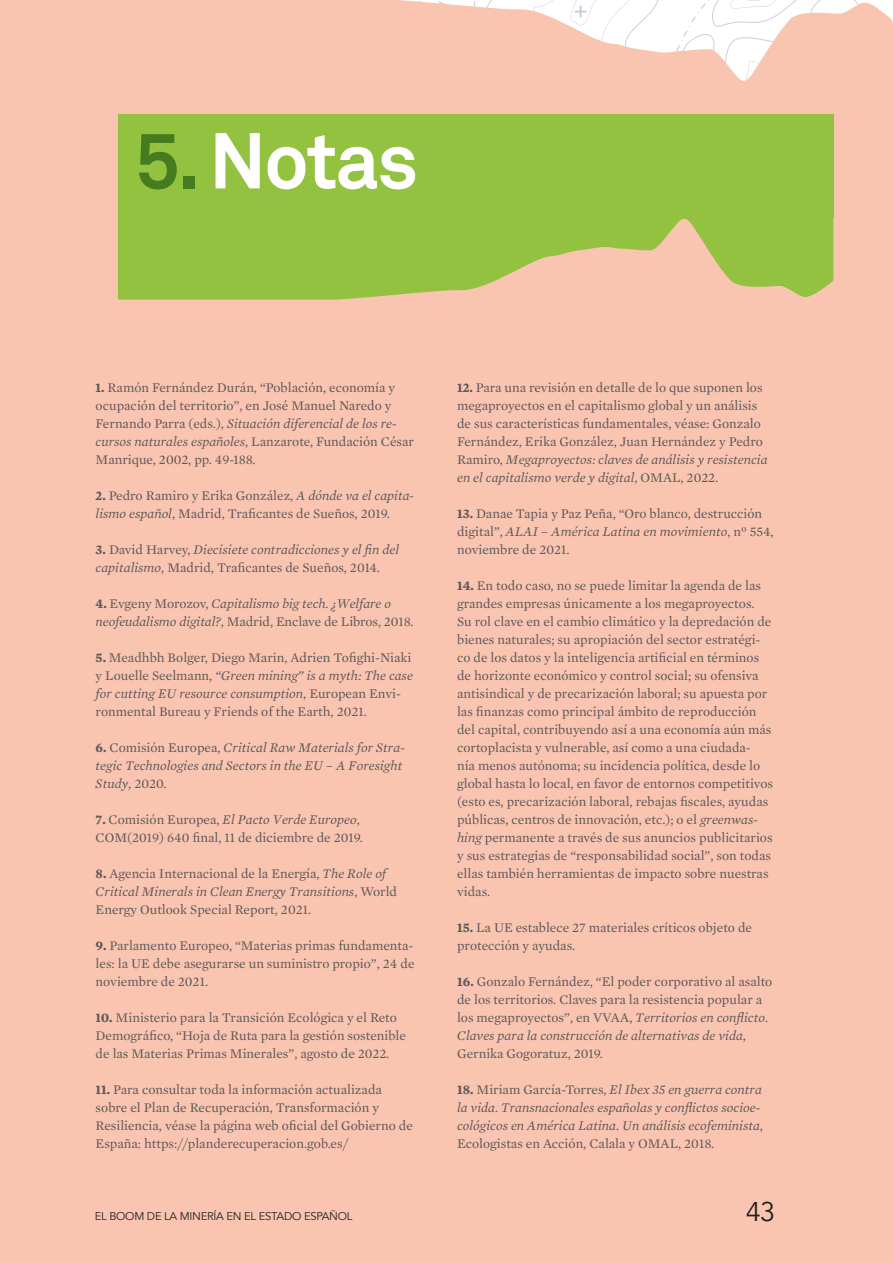
<style>
.page{position:relative;width:893px;height:1263px;background:#f9c5b1}
.page>*{position:absolute;margin:0;border:0;box-sizing:border-box;transform-origin:0 0}
.t1{font:700 78px "Akkurat";letter-spacing:-.025em;color:#fff}
.t2{font:27px "Avenir";color:#221f20}
.t3{font:13.5px/18px "Mercury Text G1";color:#5e585a}
.t4{font:italic 13.5px/18px "Mercury Text G1";color:#5e585a}
.t5{font:11.25px "Avenir";letter-spacing:-.025em;color:#221f20}
.s1{color:#457c1f}
.s2{font-weight:700}
.s3{font-style:italic}
.s4{font-weight:700;font-style:normal}
.s5{font-style:normal}
</style>
<div class="page">
<svg style="left:118px;top:218px;width:715px;height:82px;background:#aac25b"></svg>
<div style="left:118px;top:115px;width:715px;height:103px;background:#93c241"></div>
<h1 class="t1" style="left:135px;top:112px;width:284px"><span class="s1">5.</span> Notas</h1>
<p class="t3" style="left:96px;top:379px;width:320px"><span class="s2">1.</span> Ramón Fernández Durán, “Población, economía y ocupación del territorio”, en José Manuel Naredo y Fernando Parra (eds.), <span class="s3">Situación diferencial de los re&shy;cursos naturales españoles</span>, Lanzarote, Fundación César Manrique, 2002, pp. 49-188.</p>
<p class="t3" style="left:96px;top:487px;width:320px"><span class="s2">2.</span> Pedro Ramiro y Erika González, <span class="s3">A dónde va el capita&shy;lismo español</span>, Madrid, Traficantes de Sueños, 2019.</p>
<p class="t3" style="left:96px;top:541px;width:305px"><span class="s2">3.</span> David Harvey, <span class="s3">Diecisiete contradicciones y el fin del capitalismo</span>, Madrid, Traficantes de Sueños, 2014.</p>
<p class="t4" style="left:96px;top:595px;width:320px"><span class="s4">4.</span> <span class="s5">Evgeny Morozov,</span> Capitalismo big tech. ¿Welfare o neofeudalismo digital?<span class="s5">, Madrid, Enclave de Libros, 2018.</span></p>
<p class="t3" style="left:96px;top:649px;width:319px"><span class="s2">5.</span> Meadhbh Bolger, Diego Marin, Adrien Tofighi-Niaki y Louelle Seelmann, <span class="s3">“Green mining” is a myth: The case for cutting EU resource consumption</span>, European Envi&shy;ronmental Bureau y Friends of the Earth, 2021.</p>
<p class="t4" style="left:96px;top:739px;width:311px"><span class="s4">6.</span> <span class="s5">Comisión Europea,</span> Critical Raw Materials for Stra&shy;tegic Technologies and Sectors in the EU – A Foresight<br>Study<span class="s5">, 2020.</span></p>
<p class="t3" style="left:96px;top:811px;width:269px"><span class="s2">7.</span> Comisión Europea, <span class="s3">El Pacto Verde Europeo</span>,<br>COM(2019) 640 final, 11 de diciembre de 2019.</p>
<p class="t3" style="left:96px;top:865px;width:303px"><span class="s2">8.</span> Agencia Internacional de la Energía, <span class="s3">The Role of<br>Critical Minerals in Clean Energy Transitions</span>, World<br>Energy Outlook Special Report, 2021.</p>
<p class="t3" style="left:96px;top:937px;width:320px;text-align:justify"><span class="s2">9.</span> Parlamento Europeo, “Materias primas fundamenta&shy;les: la UE debe asegurarse un suministro propio”, 24 de noviembre de 2021.</p>
<p class="t3" style="left:96px;top:1009px;width:312px"><span class="s2">10.</span> Ministerio para la Transición Ecológica y el Reto<br>Demográfico, “Hoja de Ruta para la gestión sostenible de las Materias Primas Minerales”, agosto de 2022.</p>
<p class="t3" style="left:96px;top:1081px;width:319px"><span class="s2">11.</span> Para consultar toda la información actualizada sobre el Plan de Recuperación, Transformación y Resiliencia, véase la página web oficial del Gobierno de España: https://planderecuperacion.gob.es/</p>
<p class="t3" style="left:457px;top:379px;width:312px"><span class="s2">12.</span> Para una revisión en detalle de lo que suponen los megaproyectos en el capitalismo global y un análisis de sus características fundamentales, véase: Gonzalo Fernández, Erika González, Juan Hernández y Pedro Ramiro, <span class="s3">Megaproyectos: claves de análisis y resistencia en el capitalismo verde y digital</span>, OMAL, 2022.</p>
<p class="t3" style="left:457px;top:505px;width:318px"><span class="s2">13.</span> Danae Tapia y Paz Peña, “Oro blanco, destrucción digital”, <span class="s3">ALAI – América Latina en movimiento</span>, nº 554, noviembre de 2021.</p>
<p class="t3" style="left:457px;top:577px;width:318px"><span class="s2">14.</span> En todo caso, no se puede limitar la agenda de las grandes empresas únicamente a los megaproyectos.<br>Su rol clave en el cambio climático y la depredación de bienes naturales; su apropiación del sector estratégi&shy;co de los datos y la inteligencia artificial en términos de horizonte económico y control social; su ofensiva antisindical y de precarización laboral; su apuesta por las finanzas como principal ámbito de reproducción del capital, contribuyendo así a una economía aún más cortoplacista y vulnerable, así como a una ciudada-<br>nía menos autónoma; su incidencia política, desde lo global hasta lo local, en favor de entornos competitivos (esto es, precarización laboral, rebajas fiscales, ayudas públicas, centros de innovación, etc.); o el <span class="s3">greenwas&shy;hing</span> permanente a través de sus anuncios publicitarios y sus estrategias de “responsabilidad social”, son todas ellas también herramientas de impacto sobre nuestras vidas.</p>
<p class="t3" style="left:457px;top:919px;width:296px"><span class="s2">15.</span> La UE establece 27 materiales críticos objeto de protección y ayudas.</p>
<p class="t3" style="left:457px;top:973px;width:317px"><span class="s2">16.</span> Gonzalo Fernández, “El poder corporativo al asalto de los territorios. Claves para la resistencia popular a los megaproyectos”, en VVAA, <span class="s3">Territorios en conflicto.<br>Claves para la construcción de alternativas de vida</span>, Gernika Gogoratuz, 2019.</p>
<p class="t4" style="left:457px;top:1081px;width:307px"><span class="s4">18.</span> <span class="s5">Miriam García-Torres,</span> El Ibex 35 en guerra contra la vida. Transnacionales españolas y conflictos socioe&shy;cológicos en América Latina. Un análisis ecofeminista<span class="s5">, Ecologistas en Acción, Calala y OMAL, 2018.</span></p>
<p class="t5" style="left:95px;top:1210px;width:259px">EL BOOM DE LA MINERÍA EN EL ESTADO ESPAÑOL</p>
<h2 class="t2" style="left:746px;top:1196px;width:31px">43</h2>
</div>
